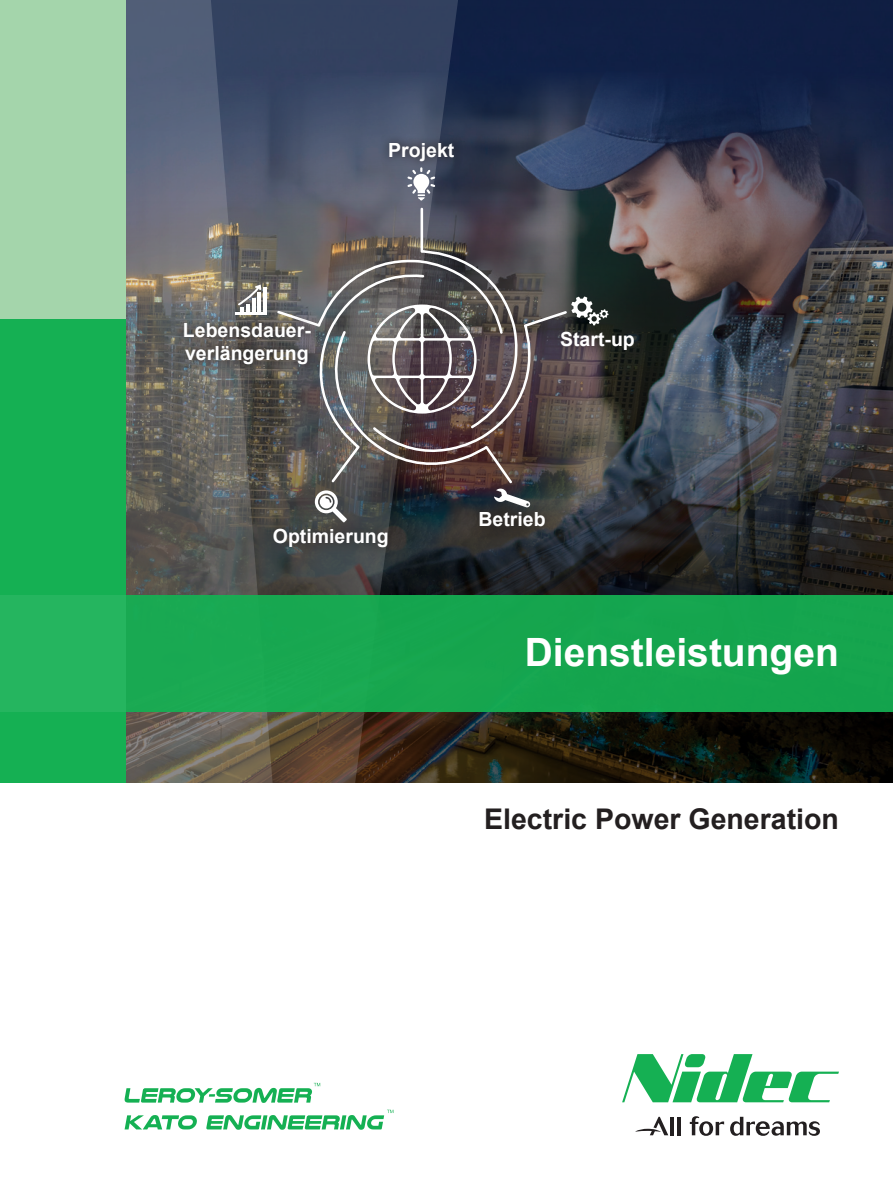
<style>
.page{position:relative;width:893px;height:1191px;background:#fff}
.page>*{position:absolute;margin:0;border:0;box-sizing:border-box;transform-origin:0 0}
.Cover_title{font:700 39px "Arial";color:#fff}
.cover_body_text{font:700 28.5px "Arial";color:#231f20}
.titre_page{font:700 19.5px "Arial";color:#fff}
</style>
<div class="page">
<div style="left:472px;top:0;width:421px;height:69px;background:#101f43"></div>
<img style="left:472px;top:69px;width:421px;height:81px">
<img style="left:472px;top:150px;width:421px;height:632px">
<svg style="left:101px;top:0;width:371px;height:1130px"></svg>
<svg style="left:107px;top:0;width:207px;height:1130px"></svg>
<svg style="left:407px;top:170px;width:28px;height:30px"></svg>
<hr style="left:263px;top:287px;width:3px;height:25px;background:#fff">
<svg style="left:238px;top:284px;width:23px;height:28px"></svg>
<hr style="left:236px;top:312px;width:31px;height:3px;background:#fff">
<img style="left:275px;top:206px;width:333px;height:316px">
<svg style="left:125px;top:1082px;width:195px;height:20px"></svg>
<svg style="left:622px;top:1054px;width:217px;height:48px"></svg>
<svg style="left:690px;top:1116px;width:34px;height:19px"></svg>
<svg style="left:730px;top:1116px;width:90px;height:19px"></svg>
<hr style="left:670px;top:1116px;width:4px;height:19px;background:#231f20">
<hr style="left:677px;top:1116px;width:4px;height:19px;background:#231f20">
<svg style="left:635px;top:1116px;width:33px;height:19px"></svg>
<div style="left:0;top:0;width:125px;height:726px;background:#a4d5ab"></div>
<div style="left:0;top:319px;width:125px;height:463px;background:#15b053"></div>
<div style="left:0;top:595px;width:893px;height:117px;background:linear-gradient(to right,#20b059,#11a14a)"></div>
<svg style="left:125px;top:1115px;width:72px;height:14px"></svg>
<svg style="left:206px;top:1109px;width:187px;height:20px"></svg>
<svg style="left:380px;top:133px;width:84px;height:37px;background:#454c5f"></svg>
<div style="left:549px;top:319px;width:98px;height:43px;background:#231f20;opacity:.75"></div>
<div style="left:467px;top:499px;width:91px;height:40px;background:#231f20;opacity:.75"></div>
<div style="left:261px;top:516px;width:139px;height:43px;background:#231f20;opacity:.75"></div>
<svg style="left:174px;top:314px;width:146px;height:59px;background:#5b5a59"></svg>
<p class="titre_page" style="left:388px;top:136px;width:68px">Projekt</p>
<p class="titre_page" style="left:183px;top:317px;width:129px">Lebensdauer-</p>
<p class="titre_page" style="left:185px;top:339px;width:125px">verlängerung</p>
<p class="titre_page" style="left:273px;top:522px;width:117px">Optimierung</p>
<p class="titre_page" style="left:560px;top:325px;width:76px">Start-up</p>
<p class="titre_page" style="left:478px;top:506px;width:69px">Betrieb</p>
<p class="Cover_title" style="left:525px;top:625px;width:316px">Dienstleistungen</p>
<p class="cover_body_text" style="left:484px;top:799px;width:356px">Electric Power Generation</p>
</div>
